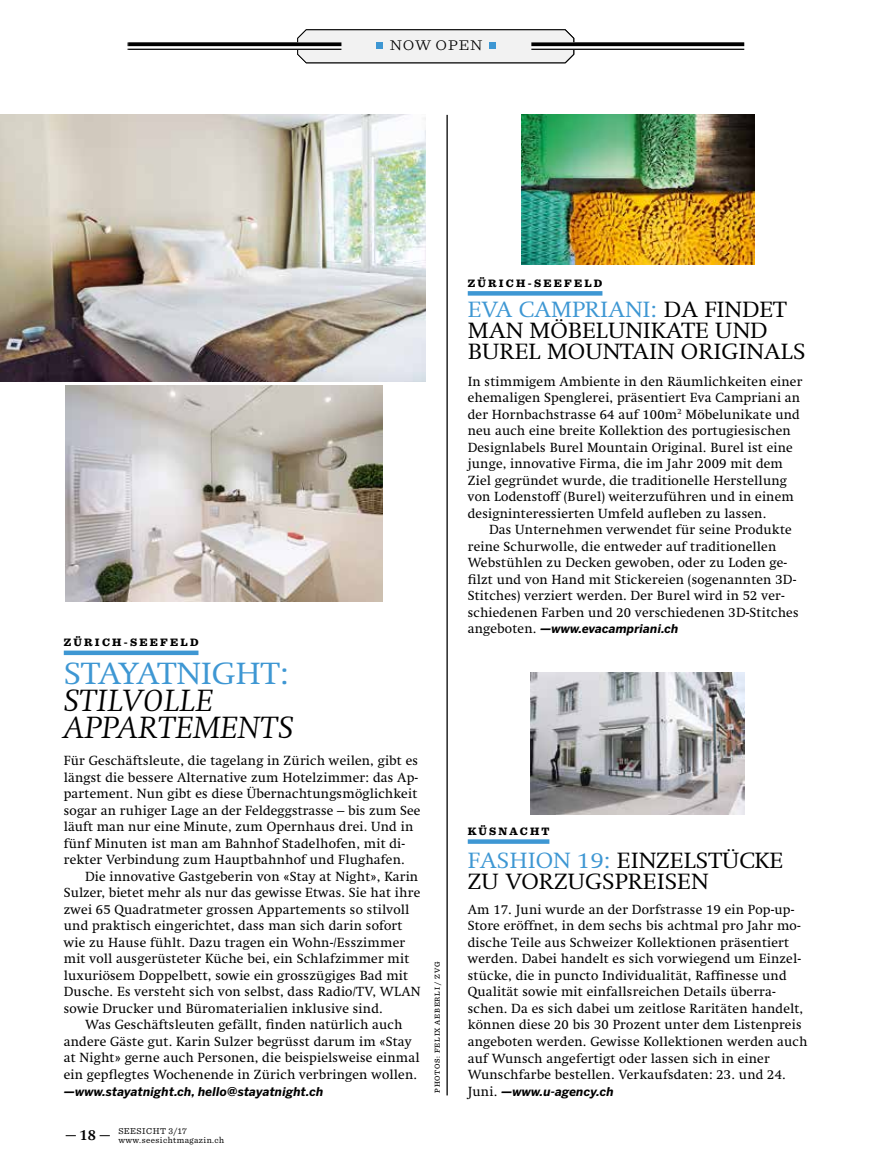
<style>
.page{position:relative;width:893px;height:1170px;background:#fff}
.page>*{position:absolute;margin:0;border:0;box-sizing:border-box;transform-origin:0 0}
.t1{font:italic 300 31.35px/27px "Swift LT Pro";color:#000;scale:1.1 1}
.t2{font:300 31.35px "Swift LT Pro";color:#3e97d3;scale:1.1 1}
.t3{font:300 22.5px/21px "Swift LT Pro";color:#000;scale:1.1 1}
.t4{font:300 18px "Swift LT Pro";color:#000}
.t5{font:700 15px "Swift LT Pro";color:#000}
.t6{font:300 14.85px "Sentinel";letter-spacing:.05em;color:#000;scale:1.11 1}
.t7{font:13.5px/16.5px "Swift LT Pro";letter-spacing:.01em;color:#000}
.t8{font:italic 700 12px "Benton Sans";letter-spacing:.01em;color:#000}
.t9{font:900 11.25px "Sentinel";letter-spacing:.2em;color:#000}
.t10{font:9px/9px "Sentinel";letter-spacing:.05em;color:#000}
.t11{font:500 7.5px "Sentinel";letter-spacing:.1em;color:#000}
.s1{color:#3e97d3}
.s2{font-family:"Swift LT Pro";font-weight:400;font-style:normal;font-size:13.5px}
</style>
<div class="page">
<hr style="left:128px;top:49px;width:212px;height:1px;background:#000">
<svg style="left:297px;top:29px;width:277px;height:34px"></svg>
<svg style="left:531px;top:46px;width:213px;height:3px"></svg>
<svg style="left:531px;top:42px;width:213px;height:4px"></svg>
<hr style="left:531px;top:49px;width:213px;height:1px;background:#000">
<svg style="left:129px;top:46px;width:212px;height:3px"></svg>
<svg style="left:129px;top:42px;width:212px;height:4px"></svg>
<hr style="left:129px;top:49px;width:212px;height:1px;background:#000">
<svg style="left:468px;top:291px;width:134px;height:4px"></svg>
<div style="left:64px;top:650px;width:134px;height:5px;background:#3e97d3"></div>
<svg style="left:468px;top:839px;width:81px;height:4px"></svg>
<hr style="left:446px;top:115px;width:2px;height:980px;background:#000">
<img style="left:522px;top:115px;width:232px;height:150px">
<img style="left:531px;top:672px;width:214px;height:142px">
<img style="left:0;top:115px;width:425px;height:266px">
<img style="left:65px;top:385px;width:318px;height:216px">
<h3 class="t4" style="left:420px;top:36px;width:35px">H<sub>2</sub>O</h3>
<p class="t6" style="left:390px;top:34px;width:85px">NOW OPEN</p>
<p class="t9" style="left:468px;top:274px;width:136px">ZÜRICH-SEEFELD</p>
<p class="t9" style="left:64px;top:633px;width:136px">ZÜRICH-SEEFELD</p>
<h1 class="t2" style="left:64px;top:655px;width:206px">STAYATNIGHT:</h1>
<h1 class="t1" style="left:64px;top:687px;width:210px">STILVOLLE<br>APPARTEMENTS</h1>
<p class="t7" style="left:64px;top:752px;width:358px">Für Geschäftsleute, die tagelang in Zürich weilen, gibt es längst die bessere Alternative zum Hotelzimmer: das Ap&shy;partement. Nun gibt es diese Übernachtungsmöglichkeit sogar an ruhiger Lage an der Feldeggstrasse – bis zum See läuft man nur eine Minute, zum Opernhaus drei. Und in fünf Minuten ist man am Bahnhof Stadelhofen, mit di&shy;rekter Verbindung zum Hauptbahnhof und Flughafen.</p>
<p class="t7" style="left:64px;top:868px;width:358px;text-indent:21px">Die innovative Gastgeberin von «Stay at Night», Karin Sulzer, bietet mehr als nur das gewisse Etwas. Sie hat ihre zwei 65 Quadratmeter grossen Appartements so stilvoll und praktisch eingerichtet, dass man sich darin sofort wie zu Hause fühlt. Dazu tragen ein Wohn-/Esszimmer mit voll ausgerüsteter Küche bei, ein Schlafzimmer mit luxuriösem Doppelbett, sowie ein grosszügiges Bad mit Dusche. Es versteht sich von selbst, dass Radio/TV, WLAN sowie Drucker und Büromaterialien inklusive sind.</p>
<p class="t7" style="left:64px;top:1016px;width:357px;text-align:center">Was Geschäftsleuten gefällt, finden natürlich auch andere Gäste gut. Karin Sulzer begrüsst darum im «Stay at Night» gerne auch Personen, die beispielsweise einmal ein gepflegtes Wochenende in Zürich verbringen wollen.</p>
<p class="t8" style="left:64px;top:1083px;width:261px">—www.stayatnight.ch, hello@stayatnight.ch</p>
<p class="t5" style="left:64px;top:1125px;width:34px">- 18</p>
<p class="t10" style="left:118px;top:1125px;width:107px">SEESICHT 3/17 www.seesichtmagazin.ch</p>
<p class="t11" style="left:432px;top:1092px;width:132px;rotate:-90deg">PHOTOS: FELIX AEBERLI / ZVG</p>
<h2 class="t3" style="left:468px;top:298px;width:309px"><span class="s1">EVA CAMPRIANI:</span> DA FINDET<br>MAN MÖBELUNIKATE UND<br>BUREL MOUNTAIN ORIGINALS</h2>
<p class="t7" style="left:468px;top:373px;width:336px">In stimmigem Ambiente in den Räumlichkeiten einer ehemaligen Spenglerei, präsentiert Eva Campriani an der Hornbachstrasse 64 auf 100m<sup>2</sup> Möbelunikate und neu auch eine breite Kollektion des portugiesischen Designlabels Burel Mountain Original. Burel ist eine junge, innovative Firma, die im Jahr 2009 mit dem Ziel gegründet wurde, die traditionelle Herstellung von Lodenstoff (Burel) weiterzuführen und in einem designinteressierten Umfeld aufleben zu lassen.</p>
<p class="t7" style="left:468px;top:521px;width:332px;text-indent:21px">Das Unternehmen verwendet für seine Produkte reine Schurwolle, die entweder auf traditionellen Webstühlen zu Decken gewoben, oder zu Loden ge&shy;filzt und von Hand mit Stickereien (sogenannten 3D-Stitches) verziert werden. Der Burel wird in 52 ver&shy;schiedenen Farben und 20 verschiedenen 3D-Stitches</p>
<p class="t8" style="left:468px;top:621px;width:212px"><span class="s2">angeboten.</span> —www.evacampriani.ch</p>
<p class="t9" style="left:468px;top:822px;width:83px">KÜSNACHT</p>
<h2 class="t3" style="left:468px;top:850px;width:288px"><span class="s1">FASHION 19:</span> EINZELSTÜCKE<br>ZU VORZUGSPREISEN</h2>
<p class="t7" style="left:468px;top:901px;width:341px">Am 17. Juni wurde an der Dorfstrasse 19 ein Pop-up-Store eröffnet, in dem sechs bis achtmal pro Jahr mo&shy;dische Teile aus Schweizer Kollektionen präsentiert werden. Dabei handelt es sich vorwiegend um Einzel&shy;stücke, die in puncto Individualität, Raffinesse und Qualität sowie mit einfallsreichen Details überra&shy;schen. Da es sich dabei um zeitlose Raritäten handelt, können diese 20 bis 30 Prozent unter dem Listenpreis angeboten werden. Gewisse Kollektionen werden auch auf Wunsch angefertigt oder lassen sich in einer Wunschfarbe bestellen. Verkaufsdaten: 23. und 24.</p>
<p class="t8" style="left:468px;top:1083px;width:147px"><span class="s2">Juni.</span> —www.u-agency.ch</p>
</div>
